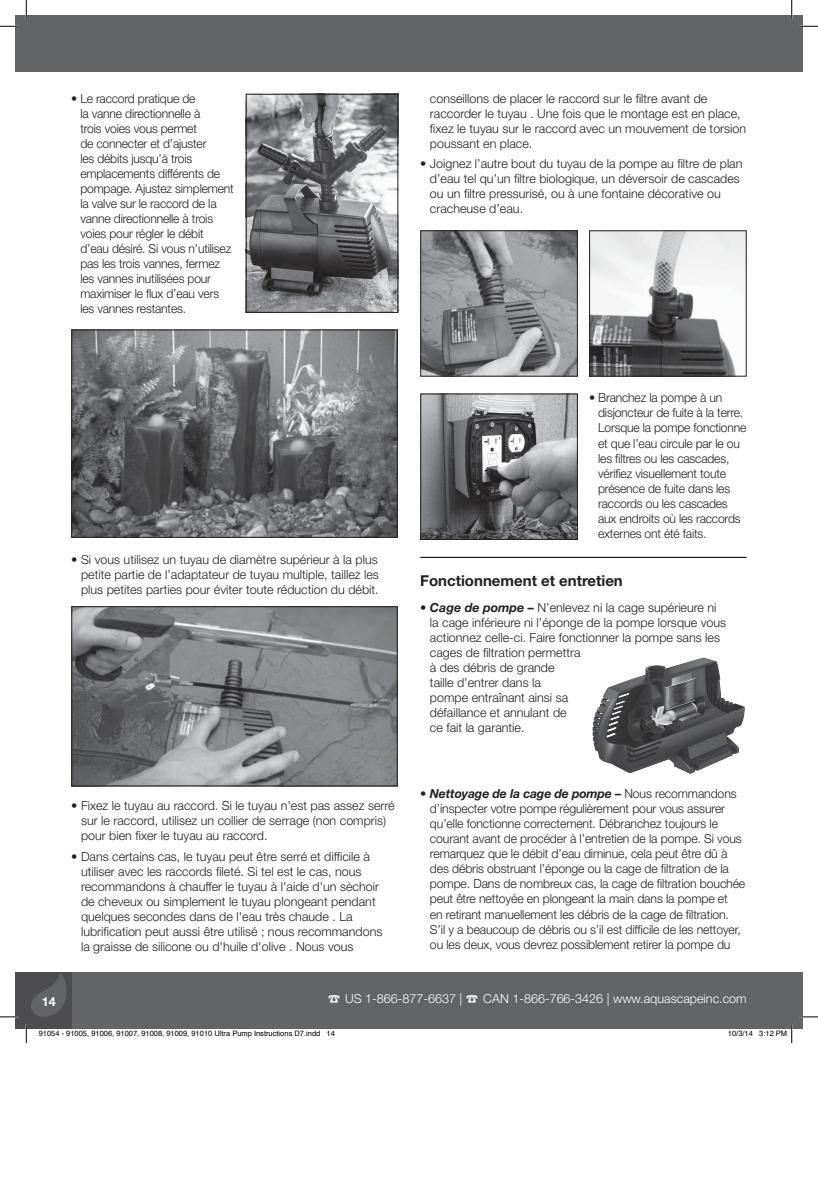
<style>
.page{position:relative;width:818px;height:1197px;background:#fff}
.page>*{position:absolute;margin:0;border:0;box-sizing:border-box;transform-origin:0 0}
.t1{font:700 15px "Helvetica Neue LT Std";color:#231f20}
.t2{font:300 12.5px/15px "Helvetica Neue LT Std";letter-spacing:-.01em;color:#231f20}
.t3{font:300 12.5px "Helvetica Neue LT Std";color:#fff}
.t4{font:700 12.5px "Helvetica Neue LT Std";color:#fff}
.t5{font:7.5px "Helvetica";color:#000}
.s1{font-weight:700;font-style:italic}
</style>
<div class="page">
<div style="left:791px;top:971px;width:11px;height:57px;background:#636466"></div>
<div style="left:15px;top:971px;width:776px;height:57px;background:#636466"></div>
<div style="left:791px;top:15px;width:11px;height:56px;background:#636466"></div>
<div style="left:15px;top:15px;width:776px;height:56px;background:#636466"></div>
<div style="left:15px;top:971px;width:56px;height:57px;background:#4d4d4f"></div>
<svg style="left:29px;top:971px;width:38px;height:46px"></svg>
<img style="left:73px;top:608px;width:323px;height:176px">
<div style="left:71px;top:606px;width:327px;height:180px;border:1px solid #231f20"></div>
<img style="left:73px;top:331px;width:323px;height:204px">
<div style="left:71px;top:329px;width:327px;height:208px;border:1px solid #231f20"></div>
<img style="left:248px;top:96px;width:148px;height:215px">
<div style="left:246px;top:94px;width:152px;height:219px;border:1px solid #231f20"></div>
<hr style="left:420px;top:556px;width:326px;height:2px;background:#231f20">
<img style="left:422px;top:232px;width:154px;height:142px">
<div style="left:420px;top:230px;width:158px;height:146px;border:1px solid #231f20"></div>
<img style="left:422px;top:395px;width:154px;height:143px">
<div style="left:420px;top:393px;width:158px;height:147px;border:1px solid #231f20"></div>
<img style="left:591px;top:232px;width:153px;height:142px">
<div style="left:589px;top:230px;width:157px;height:146px;border:1px solid #231f20"></div>
<img style="left:592px;top:657px;width:153px;height:117px">
<svg style="left:0;top:25px;width:19px;height:2px"></svg>
<svg style="left:799px;top:25px;width:19px;height:2px"></svg>
<svg style="left:0;top:1016px;width:19px;height:1px"></svg>
<svg style="left:802px;top:1015px;width:16px;height:2px"></svg>
<svg style="left:25px;top:0;width:2px;height:19px"></svg>
<svg style="left:25px;top:1024px;width:2px;height:18px"></svg>
<svg style="left:791px;top:0;width:1px;height:19px"></svg>
<svg style="left:728px;top:1025px;width:64px;height:17px"></svg>
<p class="t2" style="left:80px;top:90px;width:155px;text-indent:-9px">• Le raccord pratique de<br>la vanne directionnelle à<br>trois voies vous permet<br>de connecter et d’ajuster<br>les débits jusqu’à trois emplacements différents de pompage. Ajustez simplement la valve sur le raccord de la vanne directionnelle à trois voies pour régler le débit d’eau désiré. Si vous n’utilisez pas les trois vannes, fermez les vannes inutilisées pour maximiser le flux d’eau vers les vannes restantes.</p>
<p class="t2" style="left:430px;top:90px;width:318px">conseillons de placer le raccord sur le filtre avant de raccorder le tuyau . Une fois que le montage est en place, fixez le tuyau sur le raccord avec un mouvement de torsion poussant en place.</p>
<p class="t2" style="left:430px;top:156px;width:314px;text-indent:-10px">• Joignez l’autre bout du tuyau de la pompe au filtre de plan d’eau tel qu’un filtre biologique, un déversoir de cascades ou un filtre pressurisé, ou à une fontaine décorative ou cracheuse d’eau.</p>
<p class="t2" style="left:81px;top:551px;width:299px;text-align:justify;text-indent:-10px">• Si vous utilisez un tuyau de diamètre supérieur à la plus petite partie de l’adaptateur de tuyau multiple, taillez les plus petites parties pour éviter toute réduction du débit.</p>
<p class="t2" style="left:81px;top:797px;width:315px;text-indent:-10px">• Fixez le tuyau au raccord. Si le tuyau n’est pas assez serré sur le raccord, utilisez un collier de serrage (non compris) pour bien fixer le tuyau au raccord.</p>
<p class="t2" style="left:81px;top:848px;width:303px;text-indent:-10px">• Dans certains cas, le tuyau peut être serré et difficile à utiliser avec les raccords fileté. Si tel est le cas, nous recommandons à chauffer le tuyau à l'aide d'un sèchoir de cheveux ou simplement le tuyau plongeant pendant quelques secondes dans de l'eau très chaude . La lubrification peut aussi être utilisé ; nous recommandons la graisse de silicone ou d'huile d'olive . Nous vous</p>
<p class="t2" style="left:598px;top:390px;width:150px;text-indent:-9px">• Branchez la pompe à un disjoncteur de fuite à la terre.<br>Lorsque la pompe fonctionne et que l’eau circule par le ou les filtres ou les cascades, vérifiez visuellement toute présence de fuite dans les raccords ou les cascades aux endroits où les raccords externes ont été faits.</p>
<p class="t1" style="left:420px;top:571px;width:204px">Fonctionnement et entretien</p>
<p class="t2" style="left:430px;top:599px;width:298px;text-indent:-10px">• <span class="s1">Cage de pompe –</span> N’enlevez ni la cage supérieure ni la cage inférieure ni l’éponge de la pompe lorsque vous actionnez celle-ci. Faire fonctionner la pompe sans les cages de filtration permettra<br>à des débris de grande<br>taille d’entrer dans la<br>pompe entraînant ainsi sa<br>défaillance et annulant de<br>ce fait la garantie.</p>
<p class="t2" style="left:430px;top:786px;width:317px;text-indent:-10px">• <span class="s1">Nettoyage de la cage de pompe –</span> Nous recommandons d’inspecter votre pompe régulièrement pour vous assurer qu’elle fonctionne correctement. Débranchez toujours le courant avant de procéder à l’entretien de la pompe. Si vous remarquez que le débit d’eau diminue, cela peut être dû à des débris obstruant l’éponge ou la cage de filtration de la pompe. Dans de nombreux cas, la cage de filtration bouchée peut être nettoyée en plongeant la main dans la pompe et<br>en retirant manuellement les débris de la cage de filtration.<br>S’il y a beaucoup de débris ou s’il est difficile de les nettoyer, ou les deux, vous devrez possiblement retirer la pompe du</p>
<p class="t4" style="left:42px;top:993px;width:16px">14</p>
<p class="t3" style="left:328px;top:991px;width:420px">☎ US 1-866-877-6637 | ☎ CAN 1-866-766-3426 | www.aquascapeinc.com</p>
<p class="t5" style="left:39px;top:1027px;width:298px">91054 - 91005, 91006, 91007, 91008, 91009, 91010 Ultra Pump Instructions D7.indd 14</p>
<p class="t5" style="left:728px;top:1027px;width:61px">10/3/14 3:12 PM</p>
</div>
